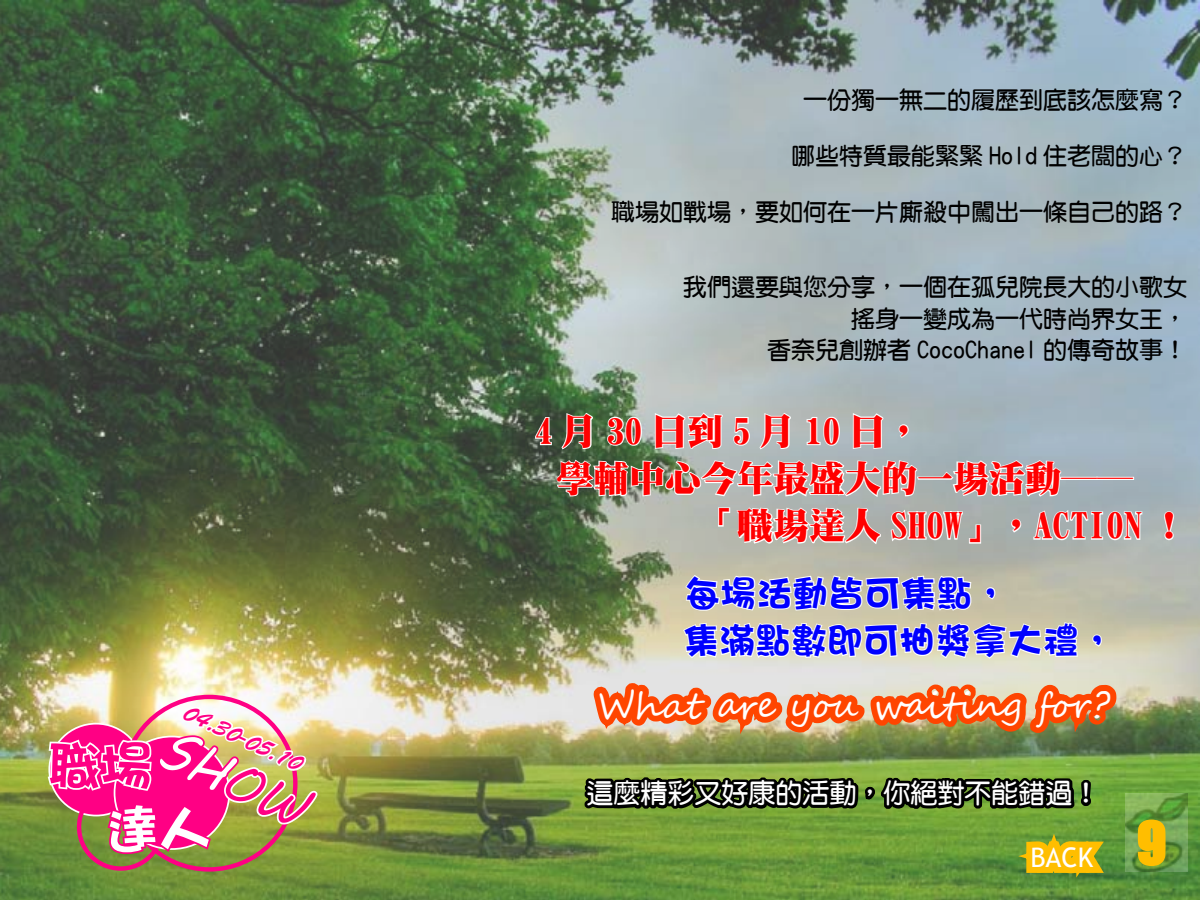
<style>
.page{position:relative;width:1200px;height:900px;background:#fff}
.page>*{position:absolute;margin:0;border:0;box-sizing:border-box;transform-origin:0 0}
.t1{font:54px "Impact";color:#ffbe00}
.t2{font:52.5px "MV Boli";color:#fff}
.t3{font:52.5px "DF Hai Bao W9 HKP BF";color:#ff0084}
.t4{font:52.5px "DF Hai Bao W9 HKP BF";color:#fff}
.t5{font:36px "DF Ming W12 WIN BF";color:#f00}
.t6{font:36px/47.2px "DF Hai Bao W9 HKP BF";color:#00f}
.t7{font:36px "Segoe Script";color:#fff}
.t8{font:36px "DF Ming W12 WIN BF";letter-spacing:.25em;color:#f00}
.t9{font:27px "DF Yuan W7 WIN BF";color:#fff}
.t10{font:27px "Trebuchet MS";color:#fff}
.t11{font:24px/31.5px "DF Yuan W7 WIN BF";color:#000;text-align:right}
.t12{font:23.7px "Brush Script Std";color:#ff0084}
.s1{color:#ff0084}
</style>
<div class="page">
<img style="left:0;top:0;width:1200px;height:900px">
<img style="left:1175px;top:793px;width:12px;height:79px">
<img style="left:46px;top:704px;width:274px;height:152px">
<img style="left:534px;top:231px;width:641px;height:669px">
<p class="t12" style="left:190px;top:699px;width:130px;rotate:25deg">04.30-05.10</p>
<h2 class="t2" style="left:177px;top:713px;width:158px;rotate:25deg">SH<span class="s1">OW</span></h2>
<h2 class="t3" style="left:48px;top:739px;width:107px">職場</h2>
<h2 class="t4" style="left:106px;top:803px;width:107px">達人</h2>
<p class="t11" style="left:803px;top:84px;width:385px">一份獨一無二的履歷到底該怎麼寫？</p>
<p class="t11" style="left:791px;top:140px;width:397px">哪些特質最能緊緊 Hold 住老闆的心？</p>
<p class="t11" style="left:611px;top:196px;width:577px">職場如戰場，要如何在一片廝殺中闖出一條自己的路？</p>
<p class="t11" style="left:683px;top:271px;width:505px">我們還要與您分享，一個在孤兒院長大的小歌女搖身一變成為一代時尚界女王，<br>香奈兒創辦者 CocoChanel 的傳奇故事！</p>
<h3 class="t8" style="left:535px;top:413px;width:388px">4月30日到5月10日，</h3>
<h3 class="t5" style="left:557px;top:460px;width:577px">學輔中心今年最盛大的一場活動──</h3>
<h3 class="t5" style="left:701px;top:508px;width:487px">「職場達人 SHOW」，ACTION ！</h3>
<h3 class="t6" style="left:611px;top:570px;width:505px;text-indent:74px">每場活動皆可集點，<br>　　集滿點數即可抽獎拿大禮，</h3>
<h3 class="t7" style="left:598px;top:676px;width:514px">What are you waiting for?</h3>
<p class="t9" style="left:586px;top:780px;width:514px">這麼精彩又好康的活動，你絕對不能錯過！</p>
<p class="t10" style="left:1030px;top:841px;width:64px">BACK</p>
<h1 class="t1" style="left:1137px;top:801px;width:31px">9</h1>
</div>
